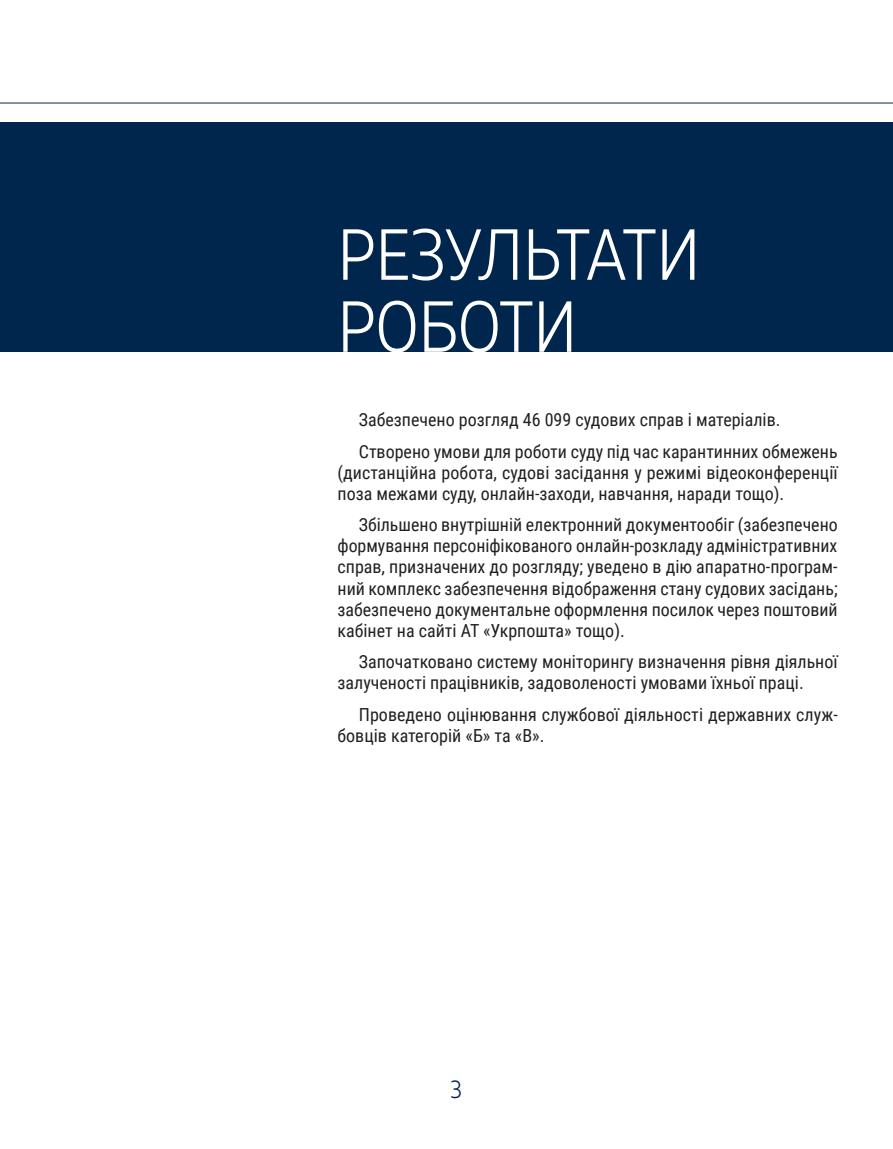
<style>
.page{position:relative;width:893px;height:1149px;background:#fff}
.page>*{position:absolute;margin:0;border:0;box-sizing:border-box;transform-origin:0 0}
.t1{font:300 72px/72px "Muller Narrow";letter-spacing:.01em;color:#fff}
.t2{font:300 25.5px "Muller Narrow";color:#00264e}
.t3{font:18px/21px "Roboto Condensed";color:#231f20}
</style>
<div class="page">
<hr style="left:0;top:103px;width:893px;height:1px;background:#00264e">
<div style="left:0;top:121px;width:893px;height:230px;background:#00264e"></div>
<h1 class="t1" style="left:338px;top:218px;width:363px">РЕЗУЛЬТАТИ<br>РОБОТИ</h1>
<p class="t3" style="left:359px;top:403px;width:480px;line-height:31.5px">Забезпечено розгляд 46 099 судових справ і матеріалів.<br>Створено умови для роботи суду під час карантинних обмежень</p>
<p class="t3" style="left:338px;top:461px;width:502px">(дистанційна робота, судові засідання у режимі відеоконференції поза межами суду, онлайн-заходи, навчання, наради тощо).</p>
<p class="t3" style="left:338px;top:513px;width:502px;text-align:justify;text-indent:21px">Збільшено внутрішній електронний документообіг (забезпечено формування персоніфікованого онлайн-розкладу адміністративних справ, призначених до розгляду; уведено в дію апаратно-програм&shy;ний комплекс забезпечення відображення стану судових засідань; забезпечено документальне оформлення посилок через поштовий кабінет на сайті АТ «Укрпошта» тощо).</p>
<p class="t3" style="left:338px;top:650px;width:502px;text-indent:21px">Започатковано систему моніторингу визначення рівня діяльної залученості працівників, задоволеності умовами їхньої праці.</p>
<p class="t3" style="left:338px;top:702px;width:502px;text-indent:21px">Проведено оцінювання службової діяльності державних служ&shy;бовців категорій «Б» та «В».</p>
<h2 class="t2" style="left:450px;top:1072px;width:13px">3</h2>
</div>
